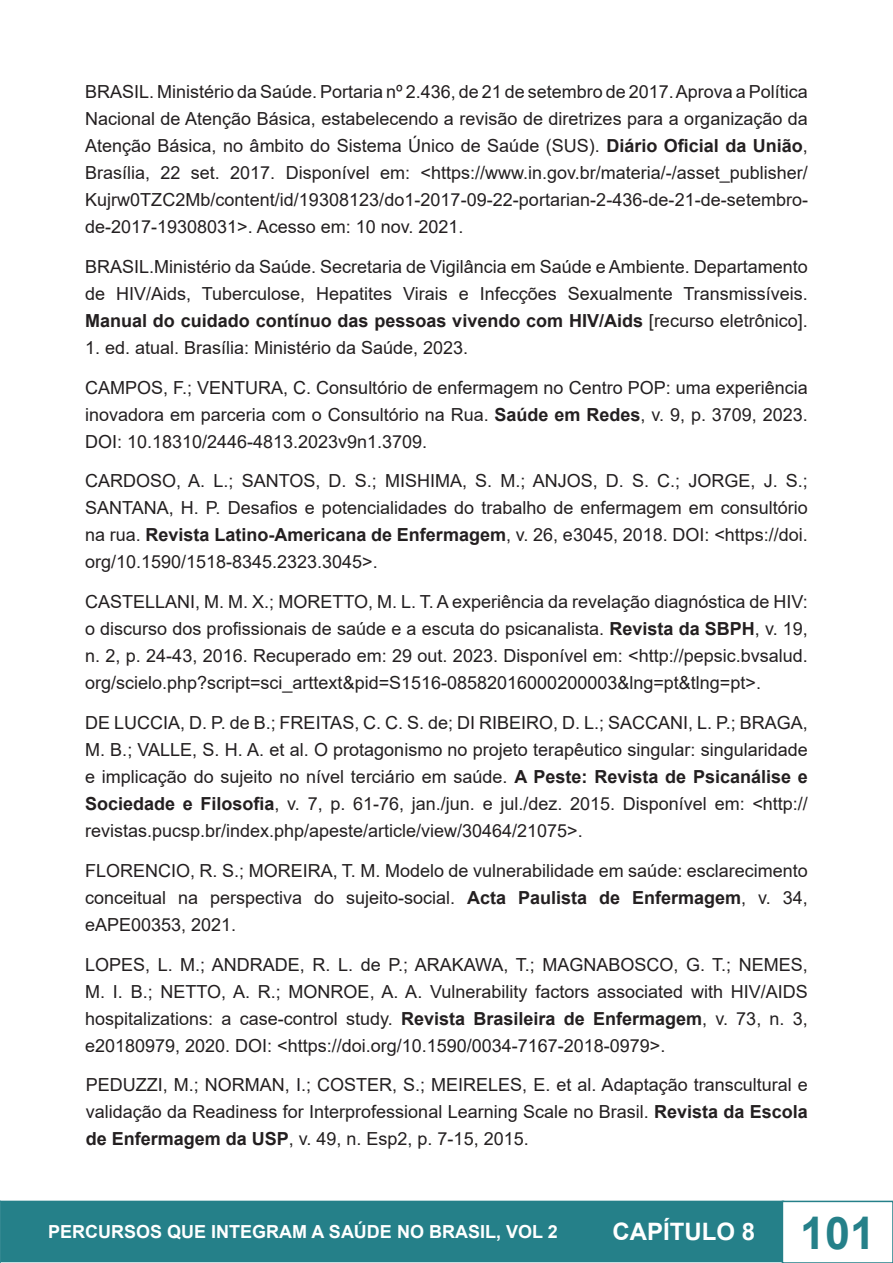
<style>
.page{position:relative;width:893px;height:1263px;background:#fff}
.page>*{position:absolute;margin:0;border:0;box-sizing:border-box;transform-origin:0 0}
.t1{font:700 24px "Arial";color:#fff}
.t2{font:18px/27px "Arial";color:#231f20;text-align:justify}
.t3{font:700 18px "Arial";color:#fff}
.s1{font-weight:700}
.s2{font-size:45px;color:#258089}
</style>
<div class="page">
<div style="left:1px;top:1201px;width:782px;height:60px;background:#258089"></div>
<div style="left:0;top:1201px;width:784px;height:61px;border:2px solid #258089"></div>
<svg style="left:0;top:1201px;width:1px;height:62px"></svg>
<div style="left:782px;top:1201px;width:111px;height:62px;border:2px solid #258089"></div>
<p class="t2" style="left:85px;top:78px;width:725px">BRASIL. Ministério da Saúde. Portaria nº 2.436, de 21 de setembro de 2017. Aprova a Política Nacional de Atenção Básica, estabelecendo a revisão de diretrizes para a organização da Atenção Básica, no âmbito do Sistema Único de Saúde (SUS). <span class="s1">Diário Oficial da União</span>, Brasília, 22 set. 2017. Disponível em: &lt;https://www.in.gov.br/materia/-/asset_publisher/ Kujrw0TZC2Mb/content/id/19308123/do1-2017-09-22-portarian-2-436-de-21-de-setembro&shy;de-2017-19308031&gt;. Acesso em: 10 nov. 2021.</p>
<p class="t2" style="left:85px;top:253px;width:724px">BRASIL.Ministério da Saúde. Secretaria de Vigilância em Saúde e Ambiente. Departamento de HIV/Aids, Tuberculose, Hepatites Virais e Infecções Sexualmente Transmissíveis.<br><span class="s1">Manual do cuidado contínuo das pessoas vivendo com HIV/Aids</span> [recurso eletrônico].</p>
<p class="t2" style="left:85px;top:334px;width:385px">1. ed. atual. Brasília: Ministério da Saúde, 2023.</p>
<p class="t2" style="left:85px;top:374px;width:724px">CAMPOS, F.; VENTURA, C. Consultório de enfermagem no Centro POP: uma experiência inovadora em parceria com o Consultório na Rua. <span class="s1">Saúde em Redes</span>, v. 9, p. 3709, 2023.<br>DOI: 10.18310/2446-4813.2023v9n1.3709.</p>
<p class="t2" style="left:85px;top:467px;width:724px">CARDOSO, A. L.; SANTOS, D. S.; MISHIMA, S. M.; ANJOS, D. S. C.; JORGE, J. S.; SANTANA, H. P. Desafios e potencialidades do trabalho de enfermagem em consultório na rua. <span class="s1">Revista Latino-Americana de Enfermagem</span>, v. 26, e3045, 2018. DOI: &lt;https://doi. org/10.1590/1518-8345.2323.3045&gt;.</p>
<p class="t2" style="left:85px;top:588px;width:724px">CASTELLANI, M. M. X.; MORETTO, M. L. T. A experiência da revelação diagnóstica de HIV: o discurso dos profissionais de saúde e a escuta do psicanalista. <span class="s1">Revista da SBPH</span>, v. 19, n. 2, p. 24-43, 2016. Recuperado em: 29 out. 2023. Disponível em: &lt;http://pepsic.bvsalud. org/scielo.php?script=sci_arttext&amp;pid=S1516-08582016000200003&amp;lng=pt&amp;tlng=pt&gt;.</p>
<p class="t2" style="left:85px;top:709px;width:724px">DE LUCCIA, D. P. de B.; FREITAS, C. C. S. de; DI RIBEIRO, D. L.; SACCANI, L. P.; BRAGA, M. B.; VALLE, S. H. A. et al. O protagonismo no projeto terapêutico singular: singularidade e implicação do sujeito no nível terciário em saúde. <span class="s1">A Peste: Revista de Psicanálise e Sociedade e Filosofia</span>, v. 7, p. 61-76, jan./jun. e jul./dez. 2015. Disponível em: &lt;http:// revistas.pucsp.br/index.php/apeste/article/view/30464/21075&gt;.</p>
<p class="t2" style="left:85px;top:857px;width:724px">FLORENCIO, R. S.; MOREIRA, T. M. Modelo de vulnerabilidade em saúde: esclarecimento conceitual na perspectiva do sujeito-social. <span class="s1">Acta Paulista de Enfermagem</span>, v. 34, eAPE00353, 2021.</p>
<p class="t2" style="left:85px;top:951px;width:724px">LOPES, L. M.; ANDRADE, R. L. de P.; ARAKAWA, T.; MAGNABOSCO, G. T.; NEMES, M. I. B.; NETTO, A. R.; MONROE, A. A. Vulnerability factors associated with HIV/AIDS hospitalizations: a case-control study. <span class="s1">Revista Brasileira de Enfermagem</span>, v. 73, n. 3, e20180979, 2020. DOI: &lt;https://doi.org/10.1590/0034-7167-2018-0979&gt;.</p>
<p class="t2" style="left:86px;top:1071px;width:724px">PEDUZZI, M.; NORMAN, I.; COSTER, S.; MEIRELES, E. et al. Adaptação transcultural e validação da Readiness for Interprofessional Learning Scale no Brasil. <span class="s1">Revista da Escola de Enfermagem da USP</span>, v. 49, n. Esp2, p. 7-15, 2015.</p>
<p class="t3" style="left:48px;top:1219px;width:511px">PERCURSOS QUE INTEGRAM A SAÚDE NO BRASIL, VOL 2</p>
<h1 class="t1" style="left:612px;top:1215px;width:264px">CAPÍTULO 8 <span class="s2">101</span></h1>
</div>
